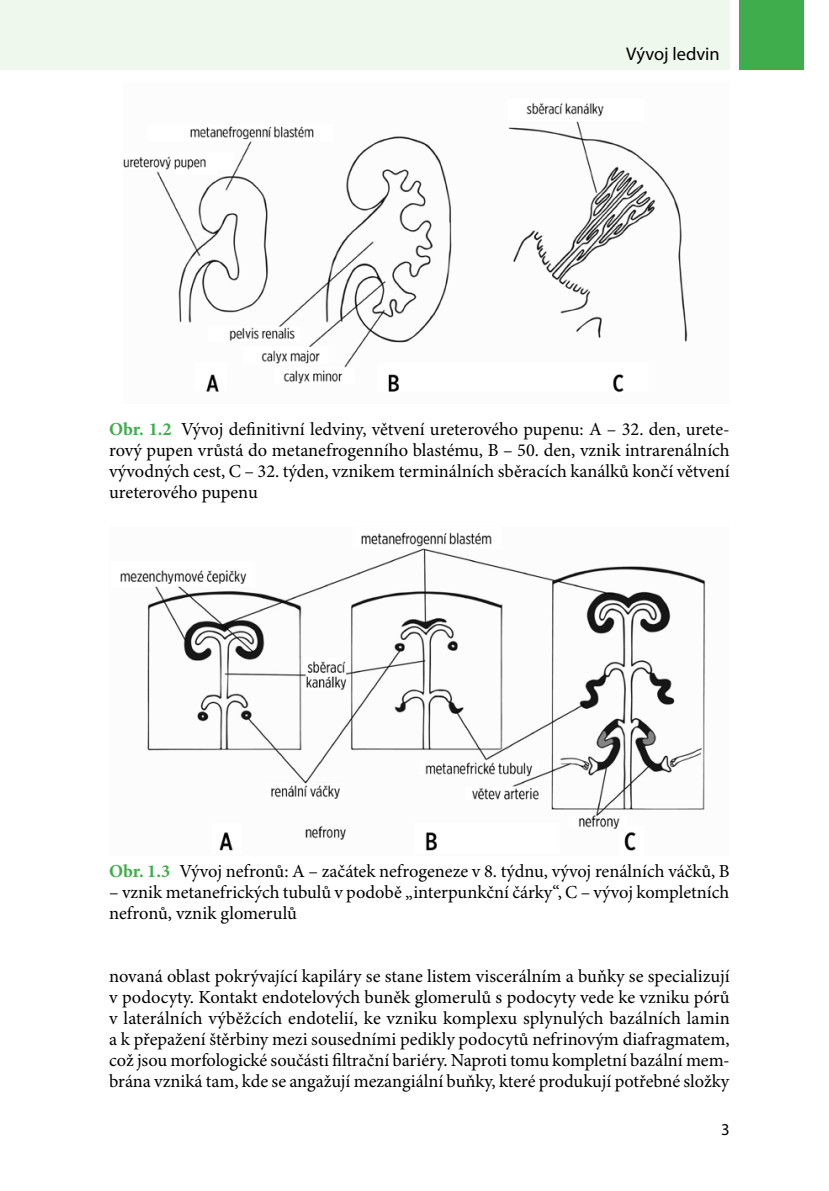
<style>
.page{position:relative;width:829px;height:1191px;background:#fff}
.page>*{position:absolute;margin:0;border:0;box-sizing:border-box;transform-origin:0 0}
.TEXT_bez_odsazeni{font:18.38px/21px "Minion Pro";letter-spacing:-.005em;color:#000;text-align:justify}
.TAB_nazev{font:18.38px/21px "Minion Pro";color:#000;text-align:justify}
.t1{font:18.38px "Myriad Pro";color:#000}
.t2{font:16.62px "Myriad Pro";color:#000}
.s1{font-weight:700;color:#3fad4b}
</style>
<div class="page">
<div style="left:739px;top:0;width:65px;height:69px;background:#3fad4b"></div>
<div style="left:0;top:0;width:729px;height:69px;background:#eff8ed"></div>
<img style="left:123px;top:103px;width:565px;height:290px">
<img style="left:120px;top:532px;width:586px;height:319px">
<p class="t1" style="left:626px;top:42px;width:95px">Vývoj ledvin</p>
<p class="TAB_nazev" style="left:109px;top:420px;width:622px"><span class="s1">Obr. 1.2</span> Vývoj definitivní ledviny, větvení ureterového pupenu: A – 32. den, urete&shy;rový pupen vrůstá do metanefrogenního blastému, B – 50. den, vznik intrarenálních vývodných cest, C – 32. týden, vznikem terminálních sběracích kanálků končí větvení ureterového pupenu</p>
<p class="TAB_nazev" style="left:109px;top:861px;width:622px"><span class="s1">Obr. 1.3</span> Vývoj nefronů: A – začátek nefrogeneze v 8. týdnu, vývoj renálních váčků, B</p>
<p class="TAB_nazev" style="left:109px;top:882px;width:621px">– vznik metanefrických tubulů v podobě „interpunkční čárky“, C – vývoj kompletních nefronů, vznik glomerulů</p>
<p class="TEXT_bez_odsazeni" style="left:109px;top:966px;width:622px">novaná oblast pokrývající kapiláry se stane listem viscerálním a buňky se specializují v podocyty. Kontakt endotelových buněk glomerulů s podocyty vede ke vzniku pórů v laterálních výběžcích endotelií, ke vzniku komplexu splynulých bazálních lamin a k přepažení štěrbiny mezi sousedními pedikly podocytů nefrinovým diafragmatem, což jsou morfologické součásti filtrační bariéry. Naproti tomu kompletní bazální mem&shy;brána vzniká tam, kde se angažují mezangiální buňky, které produkují potřebné složky</p>
<p class="t2" style="left:721px;top:1119px;width:10px">3</p>
</div>
